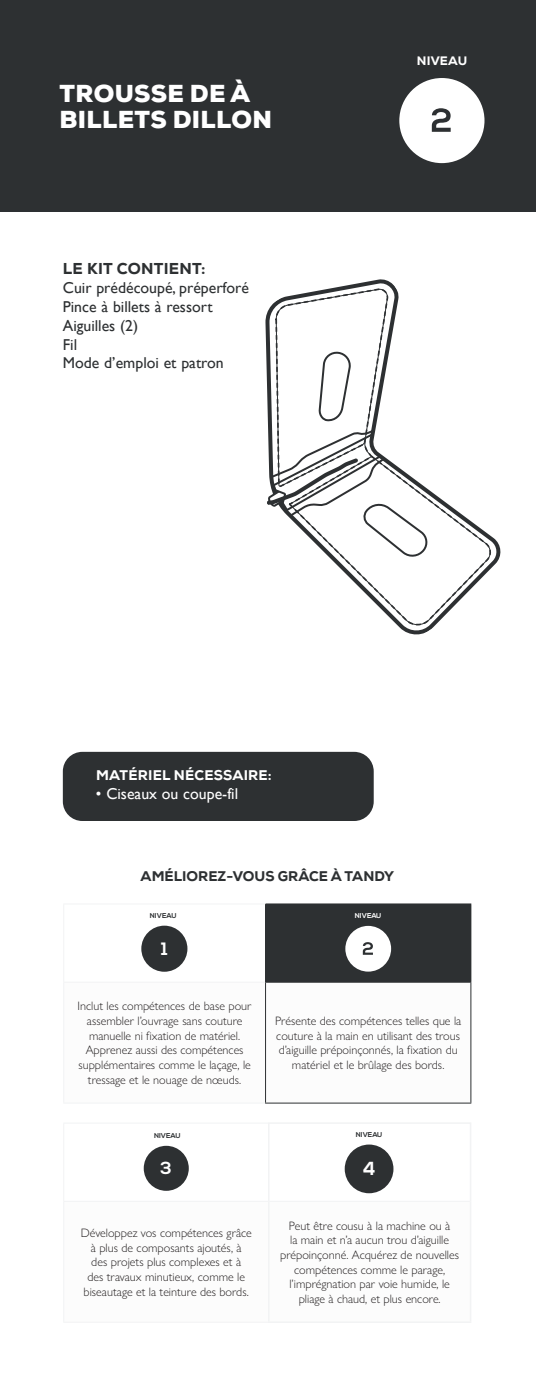
<style>
.page{position:relative;width:536px;height:1386px;background:#fff}
.page>*{position:absolute;margin:0;border:0;box-sizing:border-box;transform-origin:0 0}
.t1{font:900 24.5px "Nexa";letter-spacing:.015em;color:#fff}
.t2{font:700 18.9px "Nexa";color:#fff}
.t3{font:700 17.85px "Nexa";color:#fff}
.t4{font:700 17.5px "Nexa";color:#fff}
.t5{font:15.75px "Gill Sans";color:#2d3032}
.t6{font:15.75px "Gill Sans";color:#fff}
.t7{font:800 15.75px "Nexa";letter-spacing:.015em;color:#2d3032}
.t8{font:800 14px "Nexa";color:#2d3032}
.t9{font:800 14px "Nexa";letter-spacing:.015em;color:#fff}
.t10{font:300 12.25px/14.7px "Gill Sans Nova";color:#231f20;text-align:center}
.t11{font:800 12.25px "Nexa";letter-spacing:.015em;color:#fff}
.t12{font:700 7px "Nexa";color:#2d3032}
.t13{font:700 7px "Nexa";color:#fff}
.t14{font:700 6.48px "Nexa";color:#2d3032}
</style>
<div class="page">
<div style="left:0;top:0;width:536px;height:212px;background:#2d3032"></div>
<div style="left:399px;top:78px;width:85px;height:85px;background:#fff;border-radius:50%"></div>
<svg style="left:431px;top:108px;width:19px;height:24px"></svg>
<div style="left:63px;top:752px;width:310px;height:69px;background:#2d3032;border-radius:20px"></div>
<svg style="left:333px;top:280px;width:168px;height:355px"></svg>
<svg style="left:333px;top:454px;width:161px;height:175px"></svg>
<svg style="left:331px;top:456px;width:161px;height:171px"></svg>
<svg style="left:265px;top:288px;width:164px;height:271px"></svg>
<div style="left:265px;top:904px;width:205px;height:78px;background:#2d3032"></div>
<svg style="left:266px;top:983px;width:204px;height:120px"></svg>
<hr style="left:63px;top:983px;width:1px;height:120px;background:#f2f3f4">
<hr style="left:63px;top:1103px;width:202px;height:1px;background:#f2f3f4">
<hr style="left:63px;top:904px;width:202px;height:1px;background:#f2f3f4">
<hr style="left:63px;top:904px;width:1px;height:78px;background:#f2f3f4">
<hr style="left:63px;top:982px;width:202px;height:1px;background:#f2f3f4">
<hr style="left:265px;top:983px;width:1px;height:120px;background:#2d3032">
<hr style="left:470px;top:983px;width:1px;height:120px;background:#2d3032">
<hr style="left:265px;top:1103px;width:206px;height:1px;background:#2d3032">
<hr style="left:470px;top:904px;width:1px;height:78px;background:#2d3032">
<hr style="left:265px;top:982px;width:206px;height:1px;background:#2d3032">
<hr style="left:63px;top:1123px;width:205px;height:1px;background:#f2f3f4">
<hr style="left:63px;top:1124px;width:1px;height:77px;background:#f2f3f4">
<hr style="left:63px;top:1201px;width:206px;height:1px;background:#f2f3f4">
<hr style="left:63px;top:1202px;width:1px;height:120px;background:#f2f3f4">
<hr style="left:63px;top:1322px;width:205px;height:1px;background:#f2f3f4">
<hr style="left:268px;top:1202px;width:1px;height:119px;background:#f2f3f4">
<hr style="left:469px;top:1201px;width:2px;height:120px;background:#f2f3f4">
<hr style="left:268px;top:1321px;width:203px;height:2px;background:#f2f3f4">
<hr style="left:268px;top:1122px;width:203px;height:2px;background:#f2f3f4">
<hr style="left:268px;top:1124px;width:1px;height:77px;background:#f2f3f4">
<hr style="left:469px;top:1124px;width:2px;height:77px;background:#f2f3f4">
<hr style="left:269px;top:1201px;width:200px;height:1px;background:#f2f3f4">
<div style="left:144px;top:1146px;width:45px;height:45px;background:#2d3032;border-radius:50%"></div>
<div style="left:345px;top:926px;width:46px;height:46px;background:#fff;border-radius:50%"></div>
<svg style="left:362px;top:942px;width:11px;height:13px"></svg>
<div style="left:141px;top:926px;width:46px;height:46px;background:#2d3032;border-radius:50%"></div>
<div style="left:344px;top:1145px;width:49px;height:48px;background:#2d3032;border-radius:50%"></div>
<h1 class="t1" style="left:59px;top:78px;width:192px">TROUSSE DE À</h1>
<h1 class="t1" style="left:59px;top:104px;width:214px">BILLETS DILLON</h1>
<p class="t7" style="left:63px;top:258px;width:144px">LE KIT CONTIENT:</p>
<p class="t5" style="left:63px;top:278px;width:187px">Cuir prédécoupé, préperforé</p>
<p class="t5" style="left:63px;top:297px;width:151px">Pince à billets à ressort</p>
<p class="t5" style="left:63px;top:316px;width:77px">Aiguilles (2)</p>
<p class="t5" style="left:63px;top:335px;width:16px">Fil</p>
<p class="t5" style="left:63px;top:354px;width:162px">Mode d’emploi et patron</p>
<p class="t11" style="left:417px;top:53px;width:52px">NIVEAU</p>
<p class="t9" style="left:96px;top:767px;width:177px">MATÉRIEL NÉCESSAIRE:</p>
<p class="t6" style="left:96px;top:785px;width:144px">• Ciseaux ou coupe-fil</p>
<p class="t8" style="left:140px;top:868px;width:255px">AMÉLIOREZ-VOUS GRÂCE À TANDY</p>
<p class="t12" style="left:150px;top:912px;width:28px">NIVEAU</p>
<p class="t13" style="left:355px;top:912px;width:28px">NIVEAU</p>
<p class="t14" style="left:154px;top:913px;width:22px">LEVEL</p>
<p class="t3" style="left:161px;top:938px;width:8px">1</p>
<p class="t10" style="left:78px;top:999px;width:175px">Inclut les compétences de base pour assembler l’ouvrage sans couture manuelle ni fixation de matériel.<br>Apprenez aussi des compétences supplémentaires comme le laçage, le tressage et le nouage de nœuds.</p>
<p class="t10" style="left:275px;top:1013px;width:188px">Présente des compétences telles que la couture à la main en utilisant des trous d’aiguille prépoinçonnés, la fixation du matériel et le brûlage des bords.</p>
<p class="t12" style="left:154px;top:1131px;width:28px">NIVEAU</p>
<p class="t12" style="left:356px;top:1130px;width:28px">NIVEAU</p>
<p class="t12" style="left:358px;top:1131px;width:24px">LEVEL</p>
<p class="t14" style="left:156px;top:1133px;width:22px">LEVEL</p>
<p class="t4" style="left:160px;top:1158px;width:13px">3</p>
<p class="t2" style="left:362px;top:1158px;width:14px">4</p>
<p class="t10" style="left:81px;top:1225px;width:172px">Développez vos compétences grâce à plus de composants ajoutés, à<br>des projets plus complexes et à<br>des travaux minutieux, comme le biseautage et la teinture des bords.</p>
<p class="t10" style="left:280px;top:1218px;width:180px">Peut être cousu à la machine ou à<br>la main et n’a aucun trou d’aiguille prépoinçonné. Acquérez de nouvelles compétences comme le parage, l’imprégnation par voie humide, le pliage à chaud, et plus encore.</p>
</div>
